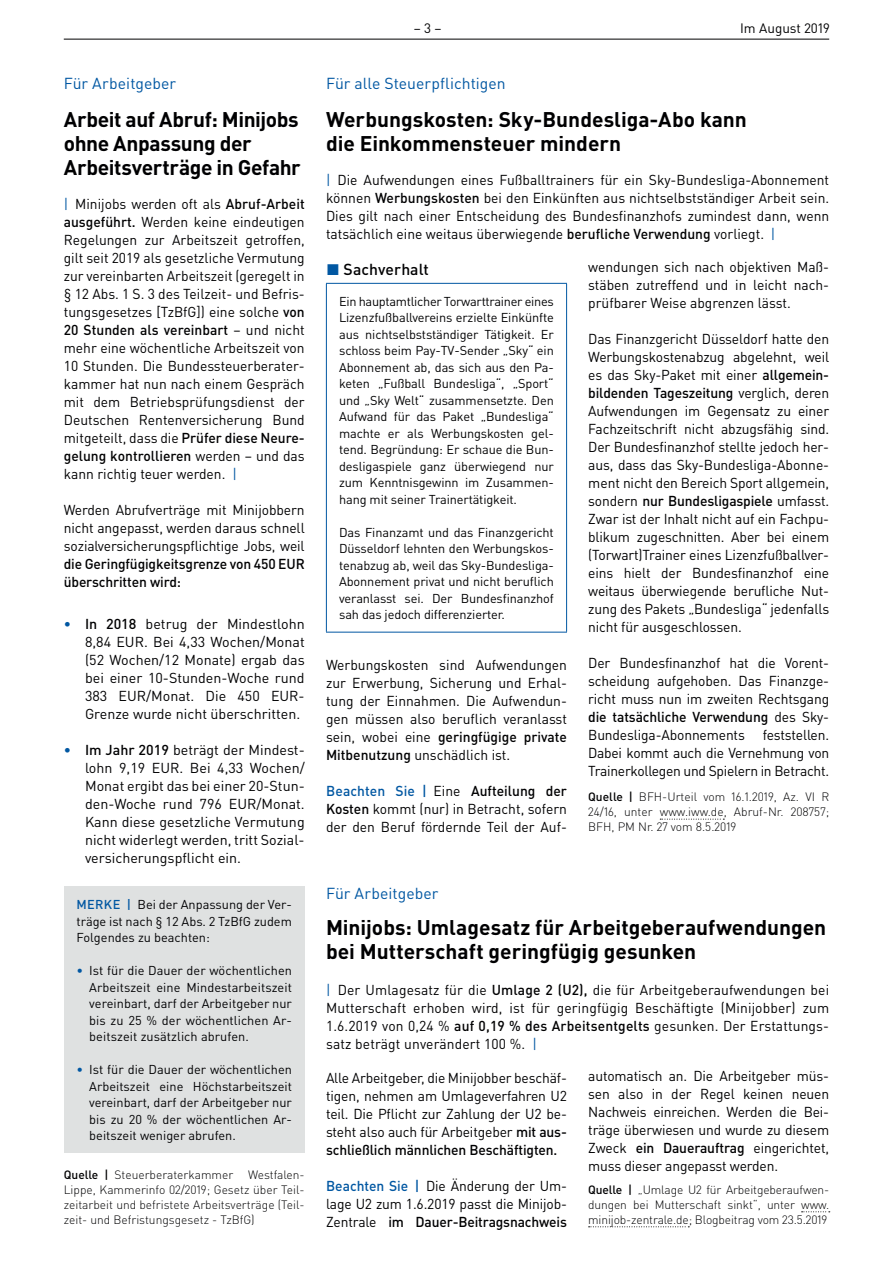
<style>
.page{position:relative;width:893px;height:1263px;background:#fff}
.page>*{position:absolute;margin:0;border:0;box-sizing:border-box;transform-origin:0 0}
.t1{font:700 21px/24px "DIN Pro";letter-spacing:-.005em;color:#000002}
.t2{font:15.75px "DIN Pro";color:#0157a2}
.t3{font:500 15.75px "DIN Pro";letter-spacing:.005em;color:#000002}
.t4{font:14.25px/18px "DIN Pro";letter-spacing:-.01em;color:#000002;text-align:justify}
.t5{font:500 14.25px/18px "DIN Pro";letter-spacing:-.01em;color:#000002}
.t6{font:13.5px "DIN Pro";color:#000002}
.t7{font:12.75px/16.5px "DIN Pro";color:#000002;text-align:justify}
.t8{font:300 12px/15px "DIN Pro";color:#000002;text-align:justify}
.s1{color:#0157a2}
.s2{font-weight:500}
.s3{font-weight:500;color:#0157a2}
</style>
<div class="page">
<hr style="left:64px;top:39px;width:765px;height:1px;background:#000002">
<hr style="left:326px;top:283px;width:241px;height:1px;background:#0157a2">
<hr style="left:326px;top:284px;width:1px;height:348px;background:#0157a2">
<hr style="left:566px;top:284px;width:1px;height:348px;background:#0157a2">
<hr style="left:326px;top:632px;width:241px;height:1px;background:#0157a2">
<svg style="left:660px;top:819px;width:64px;height:1px"></svg>
<div style="left:64px;top:887px;width:241px;height:266px;background:#dfe1e1"></div>
<svg style="left:802px;top:1211px;width:28px;height:1px"></svg>
<svg style="left:589px;top:1226px;width:100px;height:1px"></svg>
<p class="t2" style="left:64px;top:73px;width:114px">Für Arbeitgeber</p>
<h1 class="t1" style="left:64px;top:106px;width:239px">Arbeit auf Abruf: Minijobs ohne Anpassung der<br>Arbeitsverträge in Gefahr</h1>
<p class="t4" style="left:64px;top:195px;width:242px"><span class="s1">|</span> Minijobs werden oft als <span class="s2">Abruf-Arbeit ausgeführt.</span> Werden keine eindeutigen Regelungen zur Arbeitszeit getroffen, gilt seit 2019 als gesetzliche Vermutung zur vereinbarten Arbeitszeit (geregelt in § 12 Abs. 1 S. 3 des Teilzeit- und Befris&shy;tungsgesetzes [TzBfG]) eine solche <span class="s2">von 20 Stunden als vereinbart</span> – und nicht mehr eine wöchentliche Arbeitszeit von 10 Stunden. Die Bundessteuerberater&shy;kammer hat nun nach einem Gespräch mit dem Betriebsprüfungsdienst der Deutschen Rentenversicherung Bund mitgeteilt, dass die <span class="s2">Prüfer diese Neure&shy;gelung kontrollieren</span> werden – und das kann richtig teuer werden. <span class="s1">|</span></p>
<p class="t4" style="left:64px;top:501px;width:242px">Werden Abrufverträge mit Minijobbern nicht angepasst, werden daraus schnell sozialversicherungspflichtige Jobs, weil</p>
<p class="t5" style="left:64px;top:555px;width:242px">die Geringfügigkeitsgrenze von 450 EUR überschritten wird:</p>
<p class="t4" style="left:85px;top:615px;width:221px;text-indent:-21px"><span class="s3">•</span> <span class="s2">In 2018</span> betrug der Mindestlohn 8,84 EUR. Bei 4,33 Wochen/Monat (52 Wochen/12 Monate) ergab das bei einer 10-Stunden-Woche rund 383 EUR/Monat. Die 450 EUR-Grenze wurde nicht überschritten.</p>
<p class="t4" style="left:85px;top:741px;width:221px;text-indent:-21px"><span class="s3">•</span> <span class="s2">Im Jahr 2019</span> beträgt der Mindest&shy;lohn 9,19 EUR. Bei 4,33 Wochen/ Monat ergibt das bei einer 20-Stun&shy;den-Woche rund 796 EUR/Monat.<br>Kann diese gesetzliche Vermutung nicht widerlegt werden, tritt Sozial&shy;versicherungspflicht ein.</p>
<p class="t7" style="left:77px;top:896px;width:217px"><span class="s3">MERKE |</span> Bei der Anpassung der Ver&shy;träge ist nach § 12 Abs. 2 TzBfG zudem Folgendes zu beachten:</p>
<p class="t7" style="left:89px;top:962px;width:204px;text-indent:-13px"><span class="s1">•</span> Ist für die Dauer der wöchentlichen Arbeitszeit eine Mindestarbeitszeit vereinbart, darf der Arbeitgeber nur bis zu 25 % der wöchentlichen Ar&shy;beitszeit zusätzlich abrufen.</p>
<p class="t7" style="left:89px;top:1061px;width:204px;text-indent:-13px"><span class="s1">•</span> Ist für die Dauer der wöchentlichen Arbeitszeit eine Höchstarbeitszeit vereinbart, darf der Arbeitgeber nur bis zu 20 % der wöchentlichen Ar&shy;beitszeit weniger abrufen.</p>
<p class="t8" style="left:64px;top:1167px;width:242px"><span class="s2">Quelle |</span> Steuerberaterkammer Westfalen-Lippe, Kammerinfo 02/2019; Gesetz über Teil&shy;zeitarbeit und befristete Arbeitsverträge (Teil&shy;zeit- und Befristungsgesetz - TzBfG)</p>
<p class="t6" style="left:414px;top:19px;width:29px">– 3 –</p>
<p class="t6" style="left:740px;top:19px;width:91px">Im August 2019</p>
<p class="t2" style="left:326px;top:73px;width:181px">Für alle Steuerpflichtigen</p>
<h1 class="t1" style="left:326px;top:106px;width:422px">Werbungskosten: Sky-Bundesliga-Abo kann die Einkommensteuer mindern</h1>
<p class="t4" style="left:326px;top:171px;width:505px"><span class="s1">|</span> Die Aufwendungen eines Fußballtrainers für ein Sky-Bundesliga-Abonnement können <span class="s2">Werbungskosten</span> bei den Einkünften aus nichtselbstständiger Arbeit sein.<br>Dies gilt nach einer Entscheidung des Bundesfinanzhofs zumindest dann, wenn tatsächlich eine weitaus überwiegende <span class="s2">berufliche Verwendung</span> vorliegt. <span class="s1">|</span></p>
<p class="t3" style="left:326px;top:258px;width:104px"><span class="s1">◼</span> Sachverhalt</p>
<p class="t7" style="left:339px;top:292px;width:216px">Ein hauptamtlicher Torwarttrainer eines Lizenzfußballvereins erzielte Einkünfte aus nichtselbstständiger Tätigkeit. Er schloss beim Pay-TV-Sender „Sky“ ein Abonnement ab, das sich aus den Pa&shy;keten „Fußball Bundesliga“, „Sport“ und „Sky Welt“ zusammensetzte. Den Aufwand für das Paket „Bundesliga“ machte er als Werbungskosten gel&shy;tend. Begründung: Er schaue die Bun&shy;desligaspiele ganz überwiegend nur zum Kenntnisgewinn im Zusammen&shy;hang mit seiner Trainertätigkeit.</p>
<p class="t7" style="left:339px;top:523px;width:216px">Das Finanzamt und das Finanzgericht Düsseldorf lehnten den Werbungskos&shy;tenabzug ab, weil das Sky-Bundesliga-Abonnement privat und nicht beruflich veranlasst sei. Der Bundesfinanzhof sah das jedoch differenzierter.</p>
<p class="t4" style="left:326px;top:655px;width:242px">Werbungskosten sind Aufwendungen zur Erwerbung, Sicherung und Erhal&shy;tung der Einnahmen. Die Aufwendun&shy;gen müssen also beruflich veranlasst sein, wobei eine <span class="s2">geringfügige private Mitbenutzung</span> unschädlich ist.</p>
<p class="t4" style="left:326px;top:781px;width:242px"><span class="s3">Beachten Sie |</span> Eine <span class="s2">Aufteilung der Kosten</span> kommt (nur) in Betracht, sofern der den Beruf fördernde Teil der Auf-</p>
<p class="t4" style="left:588px;top:257px;width:242px">wendungen sich nach objektiven Maß&shy;stäben zutreffend und in leicht nach&shy;prüfbarer Weise abgrenzen lässt.</p>
<p class="t4" style="left:588px;top:329px;width:242px">Das Finanzgericht Düsseldorf hatte den Werbungskostenabzug abgelehnt, weil es das Sky-Paket mit einer <span class="s2">allgemein&shy;bildenden Tageszeitung</span> verglich, deren Aufwendungen im Gegensatz zu einer Fachzeitschrift nicht abzugsfähig sind.<br>Der Bundesfinanzhof stellte jedoch her&shy;aus, dass das Sky-Bundesliga-Abonne&shy;ment nicht den Bereich Sport allgemein, sondern <span class="s2">nur Bundesligaspiele</span> umfasst.<br>Zwar ist der Inhalt nicht auf ein Fachpu&shy;blikum zugeschnitten. Aber bei einem (Torwart)Trainer eines Lizenzfußballver&shy;eins hielt der Bundesfinanzhof eine weitaus überwiegende berufliche Nut&shy;zung des Pakets „Bundesliga“ jedenfalls nicht für ausgeschlossen.</p>
<p class="t4" style="left:588px;top:653px;width:242px">Der Bundesfinanzhof hat die Vorent&shy;scheidung aufgehoben. Das Finanzge&shy;richt muss nun im zweiten Rechtsgang <span class="s2">die tatsächliche Verwendung</span> des Sky-Bundesliga-Abonnements</p>
<p class="t4" style="left:588px;top:725px;width:242px;text-indent:175px">feststellen.<br>Dabei kommt auch die Vernehmung von Trainerkollegen und Spielern in Betracht.</p>
<p class="t8" style="left:588px;top:789px;width:242px"><span class="s2">Quelle |</span> BFH-Urteil vom 16.1.2019, Az. VI R 24/16, unter www.iww.de, Abruf-Nr. 208757; BFH, PM Nr. 27 vom 8.5.2019</p>
<p class="t2" style="left:326px;top:883px;width:114px">Für Arbeitgeber</p>
<h1 class="t1" style="left:326px;top:915px;width:502px">Minijobs: Umlagesatz für Arbeitgeberaufwendungen bei Mutterschaft geringfügig gesunken</h1>
<p class="t4" style="left:326px;top:981px;width:505px"><span class="s1">|</span> Der Umlagesatz für die <span class="s2">Umlage 2 (U2),</span> die für Arbeitgeberaufwendungen bei Mutterschaft erhoben wird, ist für geringfügig Beschäftigte (Minijobber) zum 1.6.2019 von 0,24 % <span class="s2">auf 0,19 % des Arbeitsentgelts</span> gesunken. Der Erstattungs&shy;satz beträgt unverändert 100 %. <span class="s1">|</span></p>
<p class="t4" style="left:326px;top:1068px;width:242px">Alle Arbeitgeber, die Minijobber beschäf&shy;tigen, nehmen am Umlageverfahren U2 teil. Die Pflicht zur Zahlung der U2 be&shy;steht also auch für Arbeitgeber <span class="s2">mit aus&shy;schließlich männlichen Beschäftigten.</span></p>
<p class="t4" style="left:326px;top:1176px;width:242px"><span class="s3">Beachten Sie |</span> Die Änderung der Um&shy;lage U2 zum 1.6.2019 passt die Minijob-Zentrale <span class="s2">im Dauer-Beitragsnachweis</span></p>
<p class="t4" style="left:588px;top:1066px;width:242px">automatisch an. Die Arbeitgeber müs&shy;sen also in der Regel keinen neuen Nachweis einreichen. Werden die Bei&shy;träge überwiesen und wurde zu diesem Zweck <span class="s2">ein Dauerauftrag</span> eingerichtet, muss dieser angepasst werden.</p>
<p class="t8" style="left:588px;top:1181px;width:242px"><span class="s2">Quelle |</span> „Umlage U2 für Arbeitgeberaufwen&shy;dungen bei Mutterschaft sinkt“, unter www. minijob-zentrale.de; Blogbeitrag vom 23.5.2019</p>
</div>
